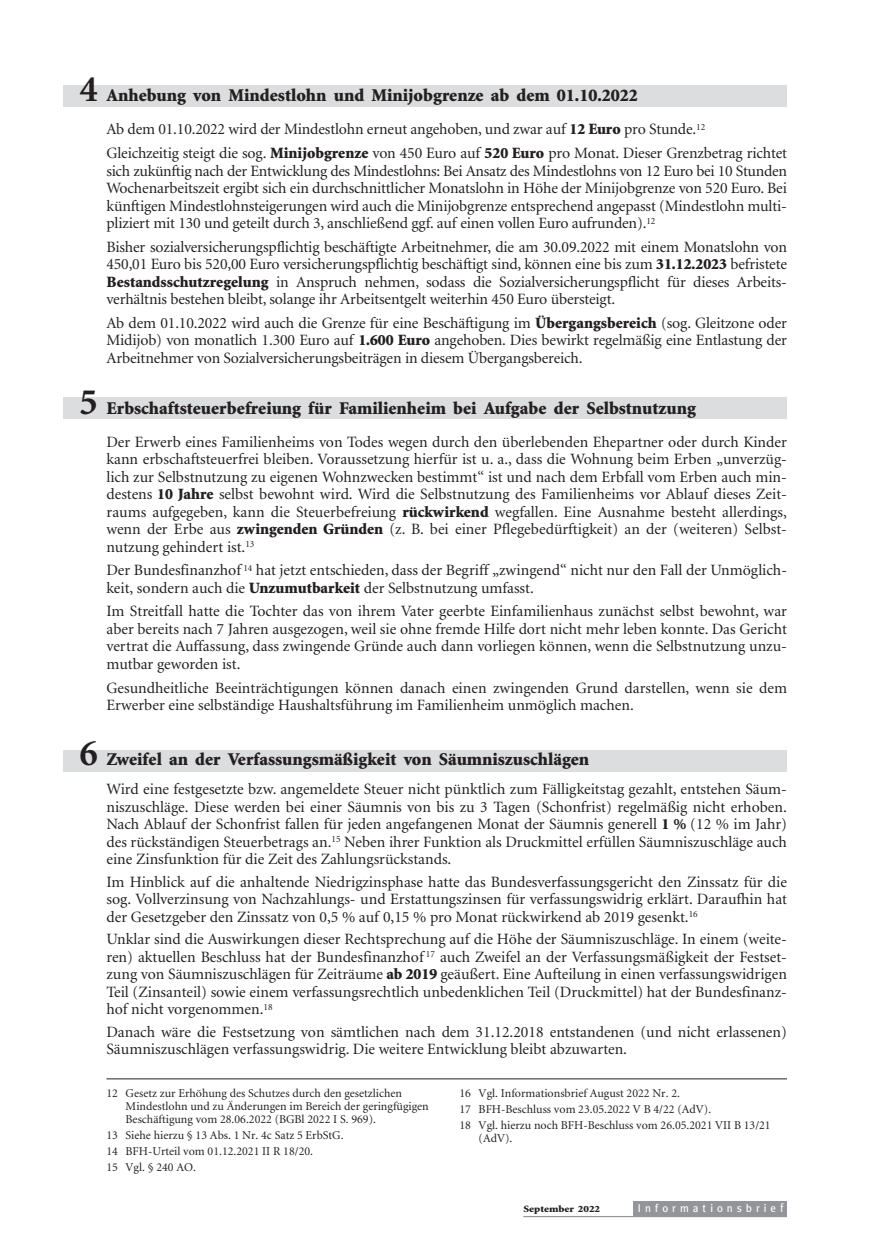
<style>
.page{position:relative;width:885px;height:1259px;background:#fff}
.page>*{position:absolute;margin:0;border:0;box-sizing:border-box;transform-origin:0 0}
.t1{font:900 18px "Minion";color:#231f20}
.t2{font:15.75px/17.4px "Minion";color:#231f20;text-align:justify}
.t3{font:12px/15.9px "Minion";color:#231f20}
.t4{font:11.25px "Meta";letter-spacing:.36em;color:#fff}
.t5{font:900 9.6px "Minion";color:#231f20;scale:1.15 1}
.s1{font-weight:700;font-size:37.5px}
.s2{font-weight:900}
.s3{font-size:12px}
</style>
<div class="page">
<div style="left:64px;top:85px;width:723px;height:21px;background:#dcddde"></div>
<div style="left:64px;top:398px;width:723px;height:21px;background:#dcddde"></div>
<div style="left:64px;top:750px;width:723px;height:22px;background:#dcddde"></div>
<div style="left:634px;top:1200px;width:153px;height:16px;background:#939598"></div>
<hr style="left:523px;top:1216px;width:264px;height:1px;background:#939598">
<hr style="left:106px;top:1078px;width:681px;height:1px;background:#231f20">
<p class="t1" style="left:80px;top:88px;width:560px"><span class="s1">4</span> Anhebung von Mindestlohn und Minijobgrenze ab dem 01.10.2022</p>
<p class="t2" style="left:106px;top:119px;width:682px;line-height:23.7px">Ab dem 01.10.2022 wird der Mindestlohn erneut angehoben, und zwar auf <span class="s2">12 Euro</span> pro Stunde.<sup>12<br></sup>Gleichzeitig steigt die sog. <span class="s2">Minijobgrenze</span> von 450 Euro auf <span class="s2">520 Euro</span> pro Monat. Dieser Grenzbetrag richtet</p>
<p class="t2" style="left:106px;top:163px;width:682px">sich zukünftig nach der Entwicklung des Mindestlohns: Bei Ansatz des Mindestlohns von 12 Euro bei 10 Stunden Wochenarbeitszeit ergibt sich ein durchschnittlicher Monatslohn in Höhe der Minijobgrenze von 520 Euro. Bei künftigen Mindestlohnsteigerungen wird auch die Minijobgrenze entsprechend angepasst (Mindestlohn multi&shy;pliziert mit 130 und geteilt durch 3, anschließend ggf. auf einen vollen Euro aufrunden).<sup>12</sup></p>
<p class="t2" style="left:106px;top:239px;width:682px">Bisher sozialversicherungspflichtig beschäftigte Arbeitnehmer, die am 30.09.2022 mit einem Monatslohn von 450,01 Euro bis 520,00 Euro versicherungspflichtig beschäftigt sind, können eine bis zum <span class="s2">31.12.2023</span> befristete <span class="s2">Bestandsschutzregelung</span> in Anspruch nehmen, sodass die Sozialversicherungspflicht für dieses Arbeits&shy;verhältnis bestehen bleibt, solange ihr Arbeitsentgelt weiterhin 450 Euro übersteigt.</p>
<p class="t2" style="left:106px;top:315px;width:682px">Ab dem 01.10.2022 wird auch die Grenze für eine Beschäftigung im <span class="s2">Übergangsbereich</span> (sog. Gleitzone oder Midijob) von monatlich 1.300 Euro auf <span class="s2">1.600 Euro</span> angehoben. Dies bewirkt regelmäßig eine Entlastung der Arbeitnehmer von Sozialversicherungsbeiträgen in diesem Übergangsbereich.</p>
<p class="t1" style="left:80px;top:401px;width:618px"><span class="s1">5</span> Erbschaftsteuerbefreiung für Familienheim bei Aufgabe der Selbstnutzung</p>
<p class="t2" style="left:106px;top:434px;width:682px">Der Erwerb eines Familienheims von Todes wegen durch den überlebenden Ehepartner oder durch Kinder kann erbschaftsteuerfrei bleiben. Voraussetzung hierfür ist u. a., dass die Wohnung beim Erben „unverzüg&shy;lich zur Selbstnutzung zu eigenen Wohnzwecken bestimmt“ ist und nach dem Erbfall vom Erben auch min&shy;destens <span class="s2">10 Jahre</span> selbst bewohnt wird. Wird die Selbstnutzung des Familienheims vor Ablauf dieses Zeit&shy;raums aufgegeben, kann die Steuerbefreiung <span class="s2">rückwirkend</span> wegfallen. Eine Ausnahme besteht allerdings, wenn der Erbe aus <span class="s2">zwingenden Gründen</span> (z. B. bei einer Pflegebedürftigkeit) an der (weiteren) Selbst&shy;nutzung gehindert ist.<sup>13</sup></p>
<p class="t2" style="left:106px;top:563px;width:682px">Der Bundesfinanzhof <sup>14</sup> hat jetzt entschieden, dass der Begriff „zwingend“ nicht nur den Fall der Unmöglich&shy;keit, sondern auch die <span class="s2">Unzumutbarkeit</span> der Selbstnutzung umfasst.</p>
<p class="t2" style="left:106px;top:604px;width:682px">Im Streitfall hatte die Tochter das von ihrem Vater geerbte Einfamilienhaus zunächst selbst bewohnt, war aber bereits nach 7 Jahren ausgezogen, weil sie ohne fremde Hilfe dort nicht mehr leben konnte. Das Gericht vertrat die Auffassung, dass zwingende Gründe auch dann vorliegen können, wenn die Selbstnutzung unzu&shy;mutbar geworden ist.</p>
<p class="t2" style="left:106px;top:680px;width:682px">Gesundheitliche Beeinträchtigungen können danach einen zwingenden Grund darstellen, wenn sie dem<br>Erwerber eine selbständige Haushaltsführung im Familienheim unmöglich machen.</p>
<p class="t1" style="left:80px;top:752px;width:511px"><span class="s1">6</span> Zweifel an der Verfassungsmäßigkeit von Säumniszuschlägen</p>
<p class="t2" style="left:106px;top:782px;width:682px">Wird eine festgesetzte bzw. angemeldete Steuer nicht pünktlich zum Fälligkeitstag gezahlt, entstehen Säum&shy;niszuschläge. Diese werden bei einer Säumnis von bis zu 3 Tagen (Schonfrist) regelmäßig nicht erhoben.<br>Nach Ablauf der Schonfrist fallen für jeden angefangenen Monat der Säumnis generell <span class="s2">1 %</span> (12 % im Jahr) des rückständigen Steuerbetrags an.<sup>15</sup> Neben ihrer Funktion als Druckmittel erfüllen Säumniszuschläge auch eine Zinsfunktion für die Zeit des Zahlungsrückstands.</p>
<p class="t2" style="left:106px;top:874px;width:682px">Im Hinblick auf die anhaltende Niedrigzinsphase hatte das Bundesverfassungsgericht den Zinssatz für die sog. Vollverzinsung von Nachzahlungs- und Erstattungszinsen für verfassungswidrig erklärt. Daraufhin hat der Gesetzgeber den Zinssatz von 0,5 % auf 0,15 % pro Monat rückwirkend ab 2019 gesenkt.<sup>16</sup></p>
<p class="t2" style="left:106px;top:932px;width:682px">Unklar sind die Auswirkungen dieser Rechtsprechung auf die Höhe der Säumniszuschläge. In einem (weite&shy;ren) aktuellen Beschluss hat der Bundesfinanzhof <sup>17</sup> auch Zweifel an der Verfassungsmäßigkeit der Festset&shy;zung von Säumniszuschlägen für Zeiträume <span class="s2">ab 2019</span> geäußert. Eine Aufteilung in einen verfassungswidrigen Teil (Zinsanteil) sowie einem verfassungsrechtlich unbedenklichen Teil (Druckmittel) hat der Bundesfinanz&shy;hof nicht vorgenommen.<sup>18</sup></p>
<p class="t2" style="left:106px;top:1024px;width:682px">Danach wäre die Festsetzung von sämtlichen nach dem 31.12.2018 entstandenen (und nicht erlassenen)<br>Säumniszuschlägen verfassungswidrig. Die weitere Entwicklung bleibt abzuwarten.</p>
<p class="t3" style="left:126px;top:1088px;width:305px;line-height:12.8px;text-indent:-19px">12 Gesetz zur Erhöhung des Schutzes durch den gesetzlichen<br>Mindestlohn und zu Änderungen im Bereich der geringfügigen<br>Beschäftigung vom 28.06.2022 (BGBl 2022 I S. 969).</p>
<p class="t3" style="left:106px;top:1128px;width:239px">13 Siehe hierzu § 13 Abs. 1 Nr. 4c Satz 5 ErbStG.<br>14 BFH-Urteil vom 01.12.2021 II R 18/20.<br>15 Vgl. § 240 AO.</p>
<p class="t3" style="left:459px;top:1086px;width:313px">16 Vgl. Informationsbrief August 2022 Nr. 2.<br>17 BFH-Beschluss vom 23.05.2022 V B 4/22 (AdV).<br>18 Vgl. hierzu noch BFH-Beschluss vom 26.05.2021 VII B 13/21</p>
<p class="t3" style="left:478px;top:1131px;width:35px">(AdV).</p>
<p class="t5" style="left:523px;top:1205px;width:68px">September 2022</p>
<p class="t4" style="left:638px;top:1201px;width:147px">Informationsbrie<span class="s3">f</span></p>
</div>
